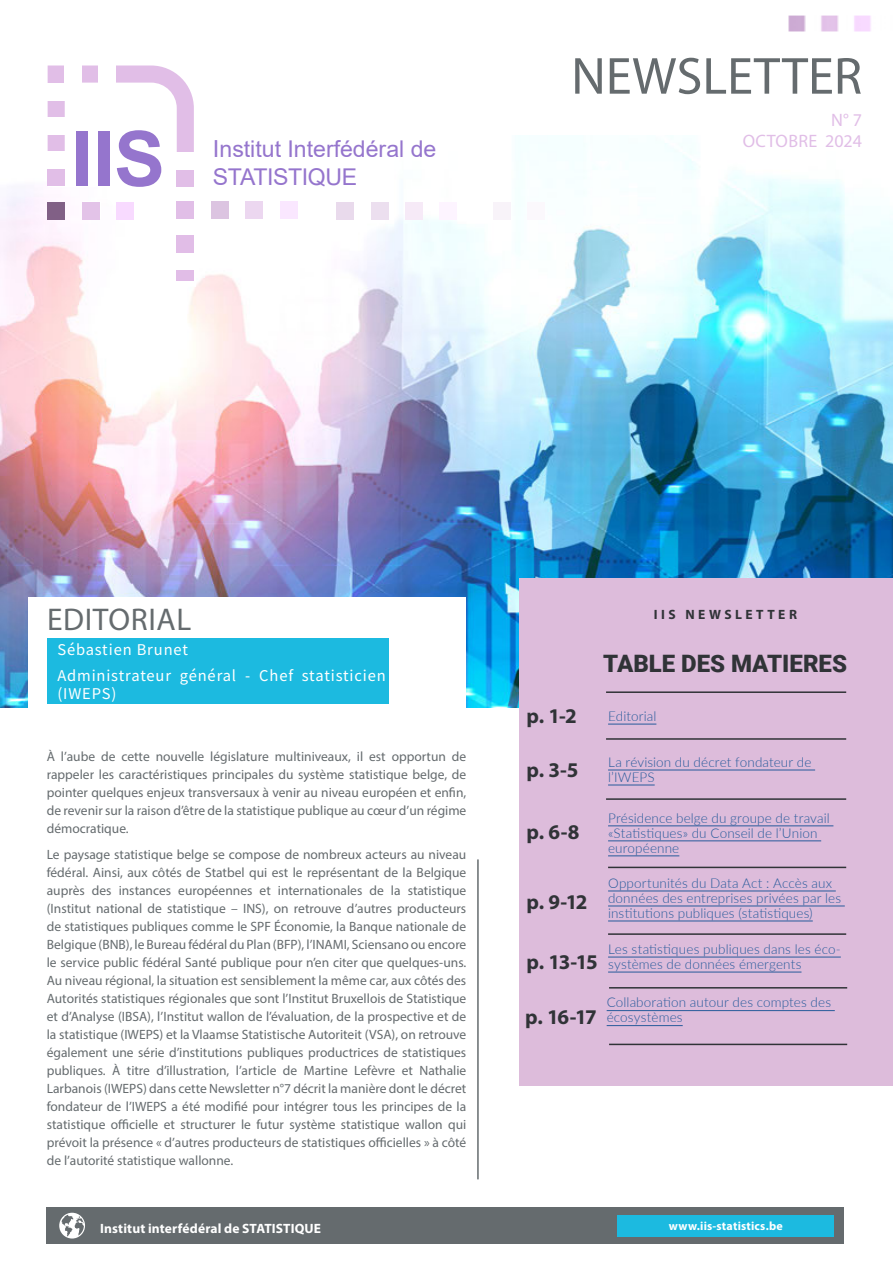
<style>
.page{position:relative;width:893px;height:1263px;background:#fff}
.page>*{position:absolute;margin:0;border:0;box-sizing:border-box;transform-origin:0 0}
.t1{font:700 76.5px "Arial";color:#9575cd}
.t2{font:52.5px "Myriad Pro";color:#656b6e}
._21_Header_gray_Source_Sans_Pro{font:31.5px "Myriad Pro";letter-spacing:.02em;color:#656b6e}
.t3{font:900 24px "Roboto";color:#303337}
.t4{font:23.1px/27.8px "Arial";color:#9575cd}
._8_Content_gray_Source_Sans_Pro{font:700 21px "Myriad Pro";letter-spacing:-.065em;color:#303337}
.t5{font:18px/21px "Myriad Pro";letter-spacing:.02em;color:#e1bee7;text-align:right}
.t6{font:16.5px/18px "Source Sans Variable";letter-spacing:.05em;color:#fff}
.t7{font:13.5px/18px "Myriad Pro";color:#656b6e;text-align:justify}
.Inhoud{font:300 13.5px/15px "Lato";letter-spacing:.01em;color:#275b9b}
.t8{font:700 13.5px "Myriad Pro";letter-spacing:.01em;color:#fff}
.t9{font:700 13.5px "Myriad Pro";letter-spacing:.26em;color:#303337}
.t10{font:700 12px "Myriad Pro";letter-spacing:.015em;color:#fff}
.s1{font-size:23.55px}
</style>
<div class="page">
<img style="left:0;top:136px;width:893px;height:571px">
<div style="left:47px;top:1208px;width:797px;height:36px;background:#656b6e"></div>
<div style="left:618px;top:1215px;width:216px;height:21px;background:#1cbae0"></div>
<img style="left:788px;top:15px;width:83px;height:17px">
<div style="left:519px;top:578px;width:374px;height:508px;background:#ddbcdb"></div>
<hr style="left:477px;top:859px;width:2px;height:320px;background:#656b6e">
<div style="left:48px;top:202px;width:17px;height:17px;background:#816086"></div>
<div style="left:84px;top:202px;width:17px;height:17px;background:#fff"></div>
<div style="left:177px;top:202px;width:17px;height:17px;background:#e1bee7"></div>
<div style="left:177px;top:236px;width:17px;height:17px;background:#e1bde7"></div>
<div style="left:177px;top:270px;width:17px;height:11px;background:#e1bde7"></div>
<div style="left:82px;top:202px;width:18px;height:17px;background:#e3c3e8"></div>
<div style="left:117px;top:202px;width:17px;height:17px;background:#f8daff"></div>
<div style="left:211px;top:202px;width:18px;height:17px;background:#dcc4e1"></div>
<div style="left:246px;top:202px;width:17px;height:17px;background:#ecd7f0"></div>
<div style="left:280px;top:202px;width:17px;height:17px;background:#fae7ff"></div>
<div style="left:337px;top:202px;width:17px;height:17px;background:#e9daec"></div>
<div style="left:371px;top:202px;width:17px;height:18px;background:#ecdfef"></div>
<div style="left:405px;top:202px;width:18px;height:18px;background:#f6eaf7"></div>
<div style="left:440px;top:202px;width:17px;height:17px;background:#fdf4ff"></div>
<div style="left:493px;top:202px;width:17px;height:17px;background:#f8f3f9"></div>
<div style="left:527px;top:202px;width:18px;height:17px;background:#fbf8fc"></div>
<svg style="left:48px;top:65px;width:147px;height:122px"></svg>
<div style="left:48px;top:151px;width:17px;height:18px;background:#fff"></div>
<svg style="left:59px;top:1213px;width:26px;height:25px"></svg>
<div style="left:28px;top:597px;width:438px;height:567px;background:#fff"></div>
<div style="left:47px;top:638px;width:342px;height:66px;background:#1cbae0"></div>
<hr style="left:606px;top:738px;width:240px;height:2px;background:#303337">
<hr style="left:606px;top:798px;width:240px;height:2px;background:#303337">
<hr style="left:606px;top:691px;width:240px;height:2px;background:#303337">
<hr style="left:608px;top:867px;width:238px;height:1px;background:#303337">
<hr style="left:608px;top:933px;width:238px;height:2px;background:#303337">
<hr style="left:609px;top:1044px;width:238px;height:1px;background:#303337">
<hr style="left:608px;top:826px;width:225px;height:1px;background:#275b9b">
<hr style="left:608px;top:841px;width:213px;height:1px;background:#275b9b">
<hr style="left:608px;top:856px;width:71px;height:1px;background:#275b9b">
<hr style="left:608px;top:891px;width:228px;height:1px;background:#275b9b">
<hr style="left:608px;top:906px;width:237px;height:1px;background:#275b9b">
<hr style="left:608px;top:921px;width:205px;height:1px;background:#275b9b">
<hr style="left:608px;top:957px;width:233px;height:1px;background:#275b9b">
<hr style="left:608px;top:972px;width:193px;height:1px;background:#275b9b">
<hr style="left:608px;top:770px;width:207px;height:1px;background:#275b9b">
<hr style="left:608px;top:785px;width:47px;height:1px;background:#275b9b">
<hr style="left:608px;top:724px;width:48px;height:1px;background:#275b9b">
<hr style="left:607px;top:1010px;width:228px;height:1px;background:#275b9b">
<hr style="left:607px;top:1025px;width:76px;height:1px;background:#275b9b">
<hr style="left:609px;top:987px;width:238px;height:1px;background:#303337">
<h1 class="t1" style="left:72px;top:105px;width:95px">IIS</h1>
<h3 class="t4" style="left:213px;top:135px;width:225px"><span class="s1">I</span>nstitut Interfédéral de<br>STATISTIQUE</h3>
<h2 class="t2" style="left:571px;top:44px;width:292px">NEWSLETTER</h2>
<h3 class="t5" style="left:743px;top:110px;width:121px">N° 7<br>OCTOBRE 2024</h3>
<p class="_21_Header_gray_Source_Sans_Pro" style="left:47px;top:600px;width:146px">EDITORIAL</p>
<p class="t6" style="left:57px;top:640px;width:132px">Sébastien Brunet</p>
<p class="t6" style="left:57px;top:667px;width:330px">Administrateur général - Chef statisticien (IWEPS)</p>
<p class="t7" style="left:47px;top:747px;width:421px">À l’aube de cette nouvelle législature multiniveaux, il est opportun de rappeler les caractéristiques principales du système statistique belge, de pointer quelques enjeux transversaux à venir au niveau européen et enfin, de revenir sur la raison d’être de la statistique publique au cœur d’un régime démocratique.</p>
<p class="t7" style="left:47px;top:845px;width:421px">Le paysage statistique belge se compose de nombreux acteurs au niveau fédéral. Ainsi, aux côtés de Statbel qui est le représentant de la Belgique auprès des instances européennes et internationales de la statistique (Institut national de statistique – INS), on retrouve d’autres producteurs de statistiques publiques comme le SPF Économie, la Banque nationale de Belgique (BNB), le Bureau fédéral du Plan (BFP), l’INAMI, Sciensano ou encore le service public fédéral Santé publique pour n’en citer que quelques-uns.<br>Au niveau régional, la situation est sensiblement la même car, aux côtés des Autorités statistiques régionales que sont l’Institut Bruxellois de Statistique et d’Analyse (IBSA), l’Institut wallon de l’évaluation, de la prospective et de la statistique (IWEPS) et la Vlaamse Statistische Autoriteit (VSA), on retrouve également une série d’institutions publiques productrices de statistiques publiques. À titre d’illustration, l’article de Martine Lefèvre et Nathalie Larbanois (IWEPS) dans cette Newsletter n°7 décrit la manière dont le décret fondateur de l’IWEPS a été modifié pour intégrer tous les principes de la statistique officielle et structurer le futur système statistique wallon qui prévoit la présence « d’autres producteurs de statistiques officielles » à côté de l’autorité statistique wallonne.</p>
<p class="t9" style="left:654px;top:606px;width:145px">IIS NEWSLETTER</p>
<h3 class="t3" style="left:603px;top:646px;width:245px">TABLE DES MATIERES</h3>
<p class="_8_Content_gray_Source_Sans_Pro" style="left:526px;top:703px;width:52px">p. 1-2</p>
<p class="Inhoud" style="left:608px;top:708px;width:50px">Editorial</p>
<p class="_8_Content_gray_Source_Sans_Pro" style="left:526px;top:756px;width:53px">p. 3-5</p>
<p class="Inhoud" style="left:608px;top:754px;width:205px">La révision du décret fondateur de l’IWEPS</p>
<p class="_8_Content_gray_Source_Sans_Pro" style="left:526px;top:818px;width:54px">p. 6-8</p>
<p class="_8_Content_gray_Source_Sans_Pro" style="left:526px;top:888px;width:63px">p. 9-12</p>
<p class="_8_Content_gray_Source_Sans_Pro" style="left:526px;top:948px;width:73px">p. 13-15</p>
<p class="Inhoud" style="left:608px;top:810px;width:223px">Présidence belge du groupe de travail «Statistiques» du Conseil de l’Union européenne</p>
<p class="Inhoud" style="left:608px;top:875px;width:235px">Opportunités du Data Act : Accès aux données des entreprises privées par les institutions publiques (statistiques)</p>
<p class="Inhoud" style="left:608px;top:941px;width:234px">Les statistiques publiques dans les éco&shy;systèmes de données émergents</p>
<p class="Inhoud" style="left:607px;top:994px;width:226px">Collaboration autour des comptes des</p>
<p class="_8_Content_gray_Source_Sans_Pro" style="left:525px;top:1003px;width:73px">p. 16-17</p>
<p class="Inhoud" style="left:607px;top:1009px;width:78px">écosystèmes</p>
<p class="t8" style="left:100px;top:1220px;width:222px">Institut interfédéral de STATISTIQUE</p>
<p class="t10" style="left:669px;top:1218px;width:115px">www.iis-statistics.be</p>
</div>
